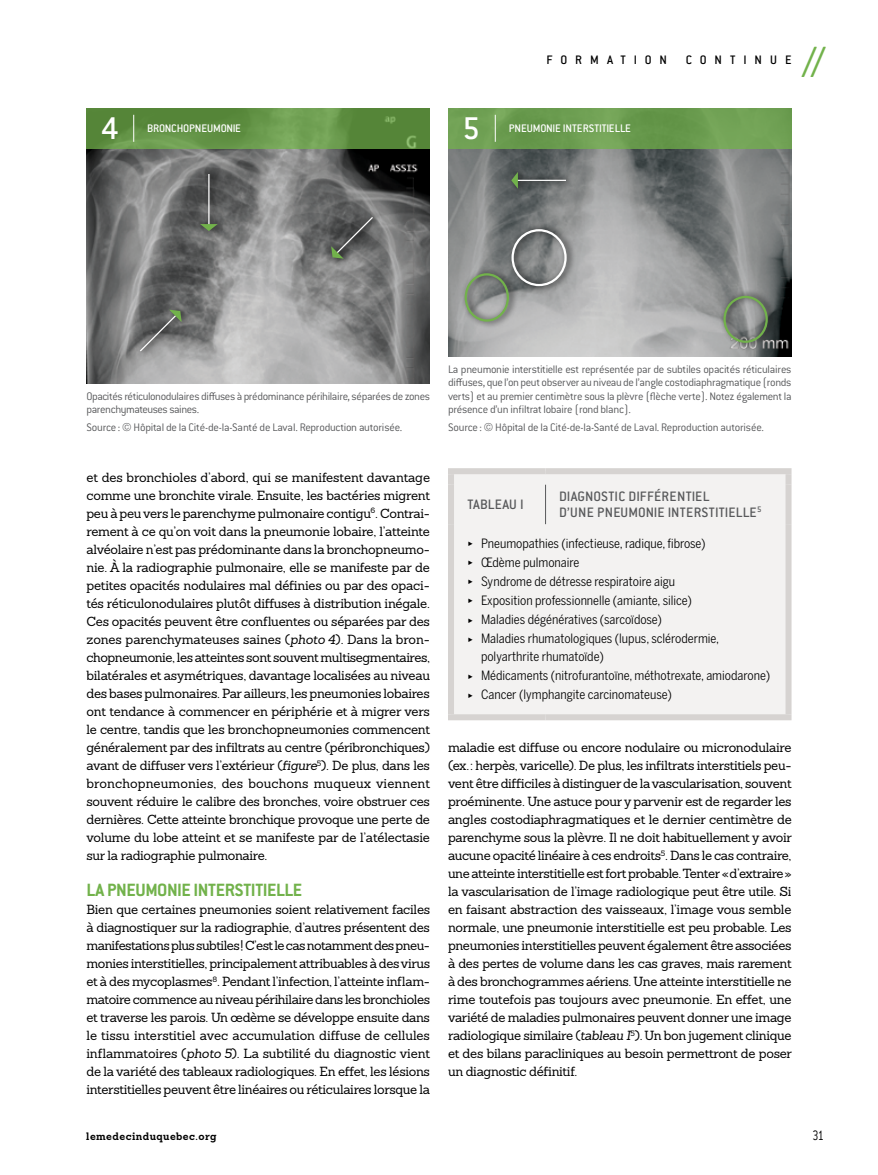
<style>
.page{position:relative;width:878px;height:1175px;background:#fff}
.page>*{position:absolute;margin:0;border:0;box-sizing:border-box;transform-origin:0 0}
.t1{font:500 48px "Conduit ITC Std";color:#72b24b}
.t2{font:500 34.5px "Conduit ITC Std";color:#fff}
.t3{font:700 19.5px "Conduit ITC Std";letter-spacing:-.02em;color:#72b24b}
.t4{font:500 15px/16.5px "Conduit ITC Std";letter-spacing:.01em;color:#58595b}
.t5{font:300 15px "Conduit ITC Std";color:#000;scale:.8 1}
.t6{font:500 13.5px "Conduit ITC Std";letter-spacing:.585em;color:#000}
.t7{font:12.9px/18px "Sanchez Slab";letter-spacing:-.025em;color:#000;text-align:justify}
.t8{font:12.75px/18.9px "Benton Sans Cond";color:#000}
.t9{font:300 12px/13.5px "Conduit ITC Std";letter-spacing:-.025em;color:#58595b;text-align:justify}
.t10{font:500 12px "Conduit ITC Std";letter-spacing:-.015em;color:#fff}
.t11{font:700 10.5px "Sanchez Slab";letter-spacing:.04em;color:#000}
.s1{font-style:italic}
</style>
<div class="page">
<div style="left:454px;top:474px;width:331px;height:240px;background:#f3f2f1"></div>
<div style="left:785px;top:474px;width:6px;height:10px;background:#d6d3d1"></div>
<div style="left:448px;top:484px;width:6px;height:40px;background:#d6d3d1"></div>
<div style="left:785px;top:484px;width:6px;height:40px;background:#d6d3d1"></div>
<div style="left:448px;top:468px;width:97px;height:6px;background:#d6d3d1"></div>
<div style="left:448px;top:474px;width:6px;height:10px;background:#d6d3d1"></div>
<div style="left:545px;top:468px;width:246px;height:6px;background:#d6d3d1"></div>
<hr style="left:545px;top:484px;width:1px;height:40px;background:#58595b">
<div style="left:448px;top:524px;width:6px;height:190px;background:#d6d3d1"></div>
<div style="left:785px;top:524px;width:6px;height:190px;background:#d6d3d1"></div>
<div style="left:448px;top:714px;width:97px;height:6px;background:#d6d3d1"></div>
<div style="left:545px;top:714px;width:246px;height:6px;background:#d6d3d1"></div>
<img style="left:448px;top:148px;width:343px;height:208px">
<div style="left:448px;top:108px;width:343px;height:40px;background:#6e9f52"></div>
<svg style="left:495px;top:115px;width:1px;height:27px"></svg>
<div style="left:507px;top:165px;width:68px;height:30px;background:#000;opacity:.5"></div>
<hr style="left:515px;top:180px;width:50px;height:1px;background:#fff">
<svg style="left:511px;top:172px;width:7px;height:17px"></svg>
<div style="left:507px;top:221px;width:69px;height:72px;background:#000;opacity:.5"></div>
<div style="left:511px;top:229px;width:55px;height:57px;border:2px solid #fff;border-radius:50%"></div>
<div style="left:460px;top:266px;width:58px;height:63px;background:#000;opacity:.5"></div>
<div style="left:464px;top:273px;width:45px;height:49px;border:2px solid #72b24b;border-radius:50%"></div>
<div style="left:719px;top:288px;width:58px;height:62px;background:#000;opacity:.5"></div>
<div style="left:723px;top:296px;width:44px;height:47px;border:2px solid #72b24b;border-radius:50%"></div>
<img style="left:86px;top:148px;width:344px;height:235px">
<div style="left:196px;top:167px;width:31px;height:71px;background:#000;opacity:.5"></div>
<hr style="left:208px;top:174px;width:1px;height:53px;background:#fff">
<svg style="left:200px;top:224px;width:18px;height:7px"></svg>
<div style="left:327px;top:210px;width:55px;height:56px;background:#000;opacity:.5"></div>
<svg style="left:331px;top:211px;width:48px;height:48px;background:#5f615f"></svg>
<div style="left:136px;top:302px;width:55px;height:56px;background:#000;opacity:.5"></div>
<svg style="left:134px;top:310px;width:48px;height:47px;background:#787a77"></svg>
<svg style="left:86px;top:108px;width:344px;height:40px;background:#609043"></svg>
<svg style="left:133px;top:115px;width:1px;height:27px"></svg>
<svg style="left:468px;top:542px;width:4px;height:4px"></svg>
<svg style="left:468px;top:561px;width:4px;height:4px"></svg>
<svg style="left:468px;top:580px;width:4px;height:4px"></svg>
<svg style="left:468px;top:599px;width:4px;height:4px"></svg>
<svg style="left:468px;top:618px;width:4px;height:4px"></svg>
<svg style="left:468px;top:637px;width:4px;height:4px"></svg>
<svg style="left:468px;top:674px;width:4px;height:4px"></svg>
<svg style="left:468px;top:693px;width:4px;height:5px"></svg>
<h2 class="t2" style="left:101px;top:107px;width:19px">4</h2>
<p class="t10" style="left:147px;top:121px;width:95px">BRONCHOPNEUMONIE</p>
<p class="t6" style="left:546px;top:52px;width:122px">FORMATION</p>
<p class="t6" style="left:685px;top:52px;width:107px">CONTINUE</p>
<h1 class="t1" style="left:801px;top:33px;width:26px">//</h1>
<h2 class="t2" style="left:462px;top:107px;width:19px">5</h2>
<p class="t10" style="left:509px;top:121px;width:124px">PNEUMONIE INTERSTITIELLE</p>
<p class="t9" style="left:86px;top:389px;width:345px">Opacités réticulonodulaires diffuses à prédominance périhilaire, séparées de zones parenchymateuses saines.</p>
<p class="t9" style="left:86px;top:420px;width:317px">Source: Hôpital de la Cité-de-la-Santé de Laval. Reproduction autorisée.</p>
<p class="t7" style="left:86px;top:468px;width:345px">et des bronchioles d’abord, qui se manifestent davantage comme une bronchite virale. Ensuite, les bactéries migrent peu à peu vers le parenchyme pulmonaire contigu<sup>6</sup>. Contrai&shy;rement à ce qu’on voit dans la pneumonie lobaire, l’atteinte alvéolaire n’est pas prédominante dans la bronchopneumo&shy;nie. À la radiographie pulmonaire, elle se manifeste par de petites opacités nodulaires mal définies ou par des opaci&shy;tés réticulonodulaires plutôt diffuses à distribution inégale.<br>Ces opacités peuvent être confluentes ou séparées par des zones parenchymateuses saines (<span class="s1">photo 4</span>). Dans la bron&shy;chopneumonie, les atteintes sont souvent multisegmentaires, bilatérales et asymétriques, davantage localisées au niveau des bases pulmonaires. Par ailleurs, les pneumonies lobaires ont tendance à commencer en périphérie et à migrer vers le centre, tandis que les bronchopneumonies commencent généralement par des infiltrats au centre (péribronchiques) avant de diffuser vers l’extérieur (<span class="s1">figure</span><sup>5</sup>). De plus, dans les bronchopneumonies, des bouchons muqueux viennent souvent réduire le calibre des bronches, voire obstruer ces dernières. Cette atteinte bronchique provoque une perte de volume du lobe atteint et se manifeste par de l’atélectasie sur la radiographie pulmonaire.</p>
<h3 class="t3" style="left:86px;top:878px;width:217px">LA PNEUMONIE INTERSTITIELLE</h3>
<p class="t7" style="left:86px;top:900px;width:345px">Bien que certaines pneumonies soient relativement faciles à diagnostiquer sur la radiographie, d’autres présentent des manifestations plus subtiles! C’est le cas notamment des pneu&shy;monies interstitielles, principalement attribuables à des virus et à des mycoplasmes<sup>8</sup>. Pendant l’infection, l’atteinte inflam&shy;matoire commence au niveau périhilaire dans les bronchioles et traverse les parois. Un œdème se développe ensuite dans le tissu interstitiel avec accumulation diffuse de cellules inflammatoires (<span class="s1">photo 5</span>). La subtilité du diagnostic vient de la variété des tableaux radiologiques. En effet, les lésions interstitielles peuvent être linéaires ou réticulaires lorsque la</p>
<p class="t9" style="left:448px;top:362px;width:345px">La pneumonie interstitielle est représentée par de subtiles opacités réticulaires diffuses, que l’on peut observer au niveau de l’angle costodiaphragmatique (ronds verts) et au premier centimètre sous la plèvre (flèche verte). Notez également la présence d’un infiltrat lobaire (rond blanc).</p>
<p class="t9" style="left:448px;top:420px;width:317px">Source: Hôpital de la Cité-de-la-Santé de Laval. Reproduction autorisée.</p>
<p class="t4" style="left:467px;top:496px;width:58px">TABLEAU I</p>
<p class="t4" style="left:559px;top:487px;width:204px">DIAGNOSTIC DIFFÉRENTIEL<br>D’UNE PNEUMONIE INTERSTITIELLE<sup>5</sup></p>
<p class="t8" style="left:481px;top:533px;width:290px">Pneumopathies (infectieuse, radique, fibrose)<br>Œdème pulmonaire<br>Syndrome de détresse respiratoire aigu<br>Exposition professionnelle (amiante, silice)<br>Maladies dégénératives (sarcoïdose)<br>Maladies rhumatologiques (lupus, sclérodermie, polyarthrite rhumatoïde)<br>Médicaments (nitrofurantoïne, méthotrexate, amiodarone)<br>Cancer (lymphangite carcinomateuse)</p>
<p class="t7" style="left:448px;top:738px;width:345px;text-align:left">maladie est diffuse ou encore nodulaire ou micronodulaire (ex.: herpès, varicelle). De plus, les infiltrats interstitiels peu&shy;vent être difficiles à distinguer de la vascularisation, souvent proéminente. Une astuce pour y parvenir est de regarder les angles costodiaphragmatiques et le dernier centimètre de parenchyme sous la plèvre. Il ne doit habituellement y avoir aucune opacité linéaire à ces endroits<sup>5</sup>. Dans le cas contraire, une atteinte interstitielle est fort probable. Tenter «d’extraire» la vascularisation de l’image radiologique peut être utile. Si en faisant abstraction des vaisseaux, l’image vous semble normale, une pneumonie interstitielle est peu probable. Les pneumonies interstitielles peuvent également être associées à des pertes de volume dans les cas graves, mais rarement à des bronchogrammes aériens. Une atteinte interstitielle ne rime toutefois pas toujours avec pneumonie. En effet, une variété de maladies pulmonaires peuvent donner une image radiologique similaire (<span class="s1">tableau I</span><sup>5</sup>). Un bon jugement clinique et des bilans paracliniques au besoin permettront de poser un diagnostic définitif.</p>
<p class="t11" style="left:86px;top:1129px;width:132px">lemedecinduquebec.org</p>
<p class="t5" style="left:812px;top:1126px;width:16px">31</p>
</div>
